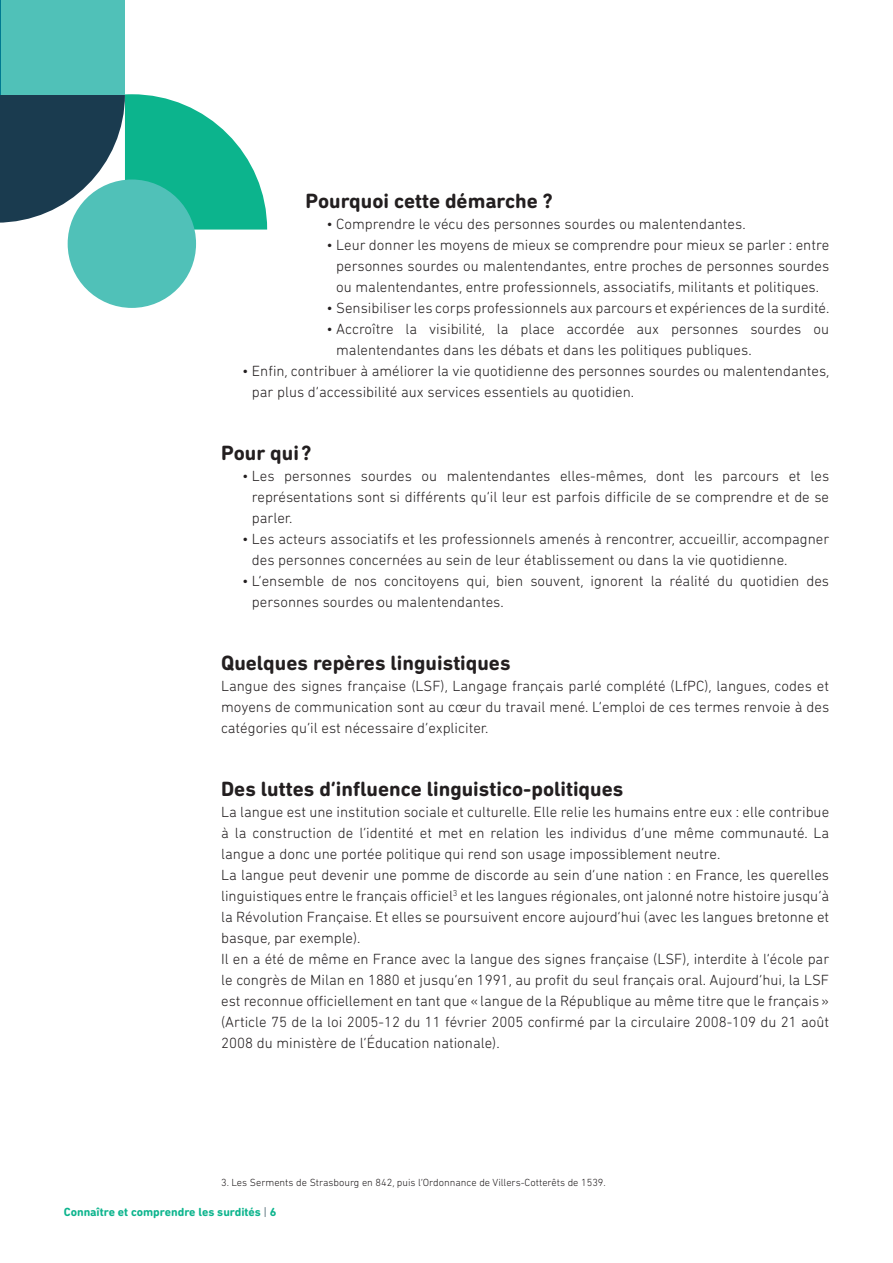
<style>
.page{position:relative;width:893px;height:1263px;background:#fff}
.page>*{position:absolute;margin:0;border:0;box-sizing:border-box;transform-origin:0 0}
.t1{font:700 21px "DIN Next Rounded LT Pro";color:#231f20}
.t2{font:300 15px/21px "DIN Next Rounded LT Pro";color:#231f20}
.t3{font:700 12px "DIN Next Rounded LT Pro";color:#0cb48d}
.t4{font:300 10.5px "DIN Next Rounded LT Pro";color:#231f20}
.s1{font-weight:300;color:#153846}
</style>
<div class="page">
<svg style="left:0;top:94px;width:267px;height:136px"></svg>
<div style="left:0;top:0;width:125px;height:94px;background:#50c1b8"></div>
<hr style="left:0;top:0;width:1px;height:94px;background:#007a91">
<div style="left:68px;top:179px;width:128px;height:129px;background:#50c1b8;border-radius:50%"></div>
<h1 class="t1" style="left:305px;top:188px;width:249px">Pourquoi cette démarche ?</h1>
<p class="t2" style="left:327px;top:213px;width:420px">• Comprendre le vécu des personnes sourdes ou malentendantes.</p>
<p class="t2" style="left:336px;top:234px;width:494px;text-align:justify;text-indent:-10px">• Leur donner les moyens de mieux se comprendre pour mieux se parler : entre personnes sourdes ou malentendantes, entre proches de personnes sourdes ou malentendantes, entre professionnels, associatifs, militants et politiques.</p>
<p class="t2" style="left:327px;top:297px;width:504px">• Sensibiliser les corps professionnels aux parcours et expériences de la surdité.</p>
<p class="t2" style="left:336px;top:318px;width:494px;text-indent:-10px">• Accroître la visibilité, la place accordée aux personnes sourdes ou malentendantes dans les débats et dans les politiques publiques.</p>
<p class="t2" style="left:252px;top:360px;width:579px;text-indent:-10px">• Enfin, contribuer à améliorer la vie quotidienne des personnes sourdes ou malentendantes, par plus d’accessibilité aux services essentiels au quotidien.</p>
<h1 class="t1" style="left:221px;top:440px;width:92px">Pour qui ?</h1>
<p class="t2" style="left:252px;top:465px;width:579px;text-align:justify;text-indent:-10px">• Les personnes sourdes ou malentendantes elles-mêmes, dont les parcours et les représentations sont si différents qu’il leur est parfois difficile de se comprendre et de se parler.</p>
<p class="t2" style="left:252px;top:528px;width:579px;text-indent:-10px">• Les acteurs associatifs et les professionnels amenés à rencontrer, accueillir, accompagner des personnes concernées au sein de leur établissement ou dans la vie quotidienne.</p>
<p class="t2" style="left:252px;top:570px;width:579px;text-indent:-10px">• L’ensemble de nos concitoyens qui, bien souvent, ignorent la réalité du quotidien des personnes sourdes ou malentendantes.</p>
<h1 class="t1" style="left:221px;top:650px;width:291px">Quelques repères linguistiques</h1>
<p class="t2" style="left:221px;top:675px;width:610px;text-align:justify">Langue des signes française (LSF), Langage français parlé complété (LfPC), langues, codes et moyens de communication sont au cœur du travail mené. L’emploi de ces termes renvoie à des catégories qu’il est nécessaire d’expliciter.</p>
<h1 class="t1" style="left:221px;top:776px;width:404px">Des luttes d’influence linguistico-politiques</h1>
<p class="t2" style="left:221px;top:801px;width:610px">La langue est une institution sociale et culturelle. Elle relie les humains entre eux : elle contribue à la construction de l’identité et met en relation les individus d’une même communauté. La langue a donc une portée politique qui rend son usage impossiblement neutre.<br>La langue peut devenir une pomme de discorde au sein d’une nation : en France, les querelles linguistiques entre le français officiel<sup>3</sup> et les langues régionales, ont jalonné notre histoire jusqu’à la Révolution Française. Et elles se poursuivent encore aujourd’hui (avec les langues bretonne et basque, par exemple).<br>Il en a été de même en France avec la langue des signes française (LSF), interdite à l’école par le congrès de Milan en 1880 et jusqu’en 1991, au profit du seul français oral. Aujourd’hui, la LSF est reconnue officiellement en tant que «langue de la République au même titre que le français» (Article 75 de la loi 2005-12 du 11 février 2005 confirmé par la circulaire 2008-109 du 21 août 2008 du ministère de l’Éducation nationale).</p>
<p class="t4" style="left:221px;top:1177px;width:386px">3. Les Serments de Strasbourg en 842, puis l’Ordonnance de Villers-Cotterêts de 1539.</p>
<p class="t3" style="left:64px;top:1205px;width:214px">Connaître et comprendre les surdités <span class="s1">|</span> 6</p>
</div>
